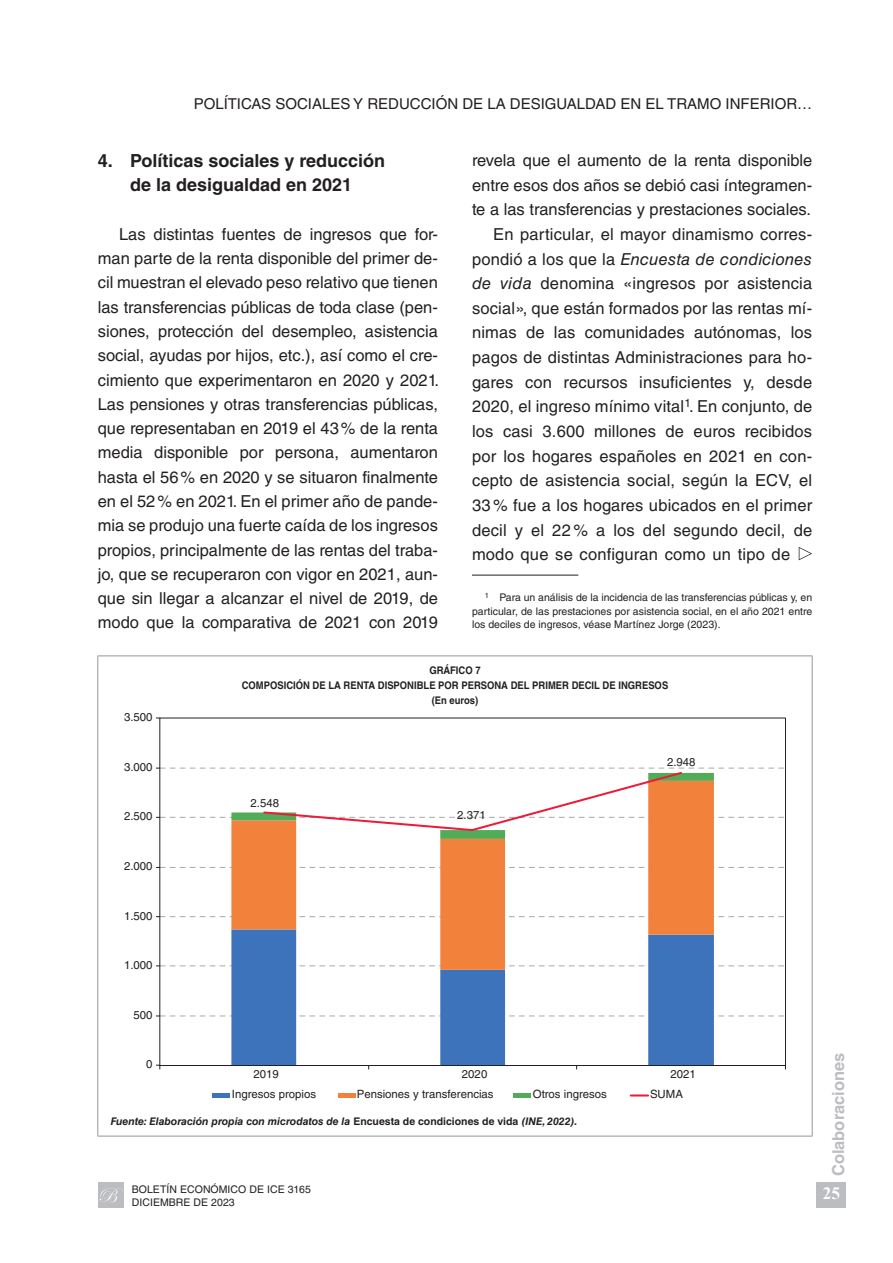
<style>
.page{position:relative;width:893px;height:1263px;background:#fff}
.page>*{position:absolute;margin:0;border:0;box-sizing:border-box;transform-origin:0 0}
.t1{font:700 18px/24.3px "Helvetica LT Std";color:#231f20;text-align:center}
.t2{font:700 17.25px "Times New Roman";color:#fff}
.txt{font:16.5px/24.3px "Helvetica LT Std";color:#231f20;text-align:justify}
.t3{font:700 16.5px "Helvetica LT Std";color:#bcbdc0}
.t4{font:15px "Helvetica LT Std";color:#231f20}
.t5{font:11.4px "Helvetica LT Std";color:#231f20}
.notas{font:10.5px/13.5px "Helvetica LT Std";color:#231f20}
.titulo_graficos{font:700 10.5px/15px "Helvetica LT Std";color:#231f20;text-align:center;scale:.9 1}
.fuente-graficos{font:italic 700 10.5px "Helvetica LT Std";color:#231f20}
.s1{font-style:italic}
.s2{font-style:normal}
</style>
<div class="page">
<div style="left:816px;top:1182px;width:30px;height:26px;background:#bcbdc0"></div>
<div style="left:98px;top:1182px;width:25px;height:26px;background:#bcbdc0"></div>
<svg style="left:100px;top:1188px;width:23px;height:14px"></svg>
<hr style="left:472px;top:575px;width:106px;height:1px;background:#231f20">
<svg style="left:799px;top:547px;width:13px;height:13px"></svg>
<hr style="left:97px;top:655px;width:716px;height:1px;background:#939598">
<hr style="left:97px;top:656px;width:1px;height:480px;background:#939598">
<hr style="left:812px;top:656px;width:1px;height:480px;background:#939598">
<hr style="left:97px;top:1136px;width:716px;height:1px;background:#939598">
<svg style="left:159px;top:717px;width:627px;height:353px"></svg>
<svg style="left:156px;top:768px;width:629px;height:71px"></svg>
<hr style="left:213px;top:1093px;width:17px;height:4px;background:#3d73ba">
<hr style="left:338px;top:1093px;width:17px;height:4px;background:#f2813c">
<hr style="left:514px;top:1093px;width:17px;height:4px;background:#52ab56">
<svg style="left:631px;top:1094px;width:17px;height:2px"></svg>
<p class="t4" style="left:194px;top:95px;width:620px">POLÍTICAS SOCIALES Y REDUCCIÓN DE LA DESIGUALDAD EN EL TRAMO INFERIOR…</p>
<p class="t1" style="left:98px;top:148px;width:289px">4. Políticas sociales y reducción de la desigualdad en 2021</p>
<p class="txt" style="left:98px;top:222px;width:343px;text-indent:21px">Las distintas fuentes de ingresos que for&shy;man parte de la renta disponible del primer de&shy;cil muestran el elevado peso relativo que tienen las transferencias públicas de toda clase (pen&shy;siones, protección del desempleo, asistencia social, ayudas por hijos, etc.), así como el cre&shy;cimiento que experimentaron en 2020 y 2021.<br>Las pensiones y otras transferencias públicas, que representaban en 2019 el 43% de la renta media disponible por persona, aumentaron hasta el 56% en 2020 y se situaron finalmente en el 52% en 2021. En el primer año de pande&shy;mia se produjo una fuerte caída de los ingresos propios, principalmente de las rentas del traba&shy;jo, que se recuperaron con vigor en 2021, aun&shy;que sin llegar a alcanzar el nivel de 2019, de modo que la comparativa de 2021 con 2019</p>
<p class="txt" style="left:472px;top:148px;width:342px">revela que el aumento de la renta disponible entre esos dos años se debió casi íntegramen&shy;te a las transferencias y prestaciones sociales.</p>
<p class="txt" style="left:472px;top:222px;width:342px;text-indent:21px">En particular, el mayor dinamismo corres&shy;pondió a los que la <span class="s1">Encuesta de condiciones de vida</span> denomina «ingresos por asistencia social», que están formados por las rentas mí&shy;nimas de las comunidades autónomas, los pagos de distintas Administraciones para ho&shy;gares con recursos insuficientes y, desde 2020, el ingreso mínimo vital<sup>1</sup>. En conjunto, de los casi 3.600 millones de euros recibidos por los hogares españoles en 2021 en con&shy;cepto de asistencia social, según la ECV, el 33 % fue a los hogares ubicados en el primer decil y el 22 % a los del segundo decil, de modo que se configuran como un tipo de</p>
<p class="notas" style="left:472px;top:591px;width:342px;text-align:justify;text-indent:13px"><sup>1</sup> Para un análisis de la incidencia de las transferencias públicas y, en particular, de las prestaciones por asistencia social, en el año 2021 entre los deciles de ingresos, véase Martínez Jorge (2023).</p>
<p class="titulo_graficos" style="left:242px;top:663px;width:475px">GRÁFICO 7<br>COMPOSICIÓN DE LA RENTA DISPONIBLE POR PERSONA DEL PRIMER DECIL DE INGRESOS (En euros)</p>
<p class="t5" style="left:124px;top:710px;width:30px">3.500</p>
<p class="t5" style="left:124px;top:760px;width:30px">3.000</p>
<p class="t5" style="left:124px;top:810px;width:30px">2.500</p>
<p class="t5" style="left:124px;top:859px;width:30px">2.000</p>
<p class="t5" style="left:124px;top:909px;width:30px">1.500</p>
<p class="t5" style="left:124px;top:958px;width:30px">1.000</p>
<p class="t5" style="left:250px;top:797px;width:30px">2.548</p>
<p class="t5" style="left:457px;top:809px;width:30px">2.371</p>
<p class="t5" style="left:667px;top:755px;width:30px">2.948</p>
<p class="t5" style="left:134px;top:1008px;width:21px">500</p>
<p class="t5" style="left:146px;top:1058px;width:8px">0</p>
<p class="t5" style="left:253px;top:1067px;width:27px">2019</p>
<p class="t5" style="left:462px;top:1067px;width:27px">2020</p>
<p class="t5" style="left:671px;top:1067px;width:27px">2021</p>
<p class="t5" style="left:232px;top:1087px;width:86px">Ingresos propios</p>
<p class="t5" style="left:357px;top:1087px;width:138px">Pensiones y transferencias</p>
<p class="t5" style="left:533px;top:1087px;width:76px">Otros ingresos</p>
<p class="t5" style="left:650px;top:1087px;width:34px">SUMA</p>
<p class="fuente-graficos" style="left:111px;top:1115px;width:468px">Fuente: Elaboración propia con microdatos de la <span class="s2">Encuesta de condiciones de vida</span> (INE, 2022).</p>
<p class="notas" style="left:132px;top:1183px;width:181px;line-height:12.6px">BOLETÍN ECONÓMICO DE ICE 3165<br>DICIEMBRE DE 2023</p>
<p class="t3" style="left:828px;top:1176px;width:125px;rotate:-90deg">Colaboraciones</p>
<p class="t2" style="left:823px;top:1181px;width:19px">25</p>
</div>
